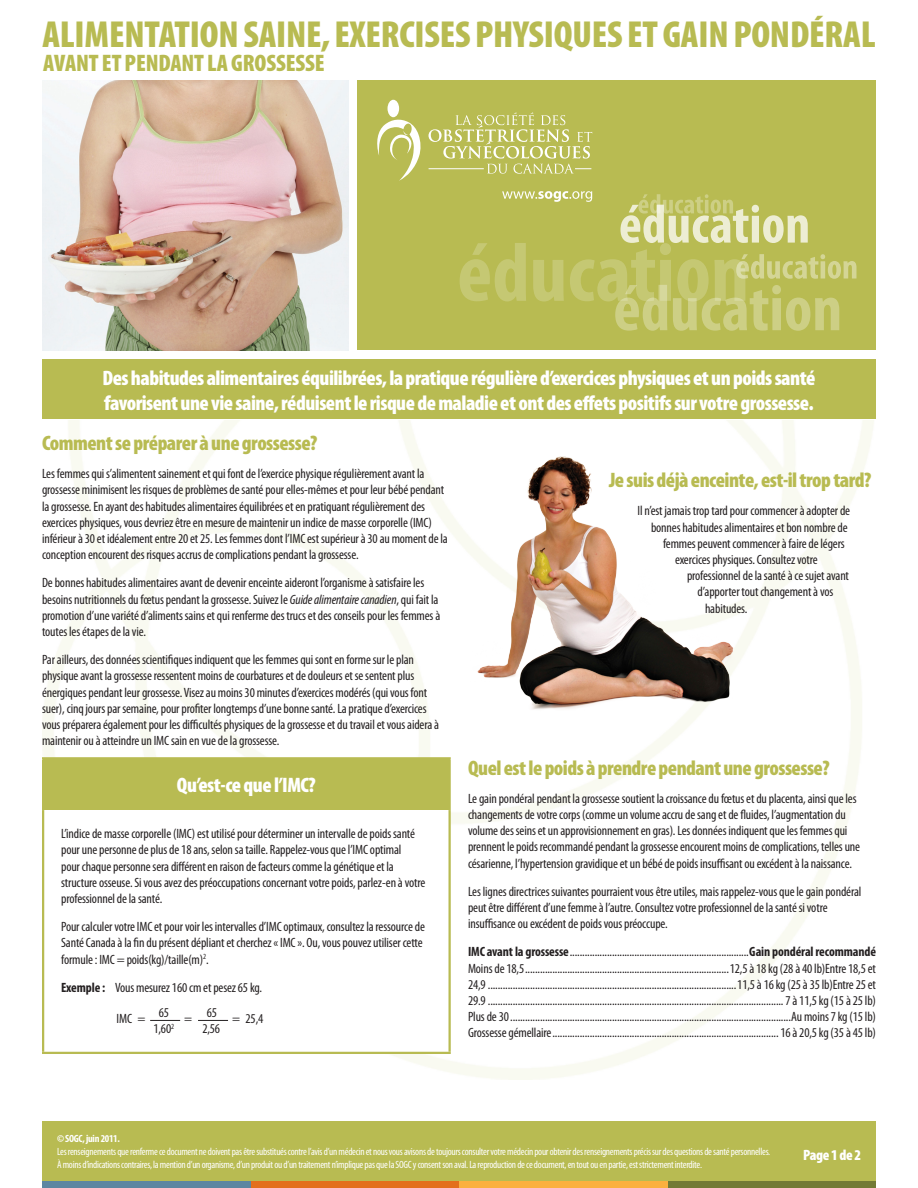
<style>
.page{position:relative;width:918px;height:1188px;background:#fff}
.page>*{position:absolute;margin:0;border:0;box-sizing:border-box;transform-origin:0 0}
.Template__Title{font:900 condensed 37.8px "Myriad Pro";letter-spacing:-.005em;color:#b8bb52}
.Template__Subtitle{font:900 condensed 24px "Myriad Pro";letter-spacing:-.005em;color:#b8bb52}
.Template__Headline{font:900 condensed 21px/25.2px "Myriad Pro";letter-spacing:-.025em;color:#fff}
.Template__Body_Headi{font:900 condensed 21px "Myriad Pro";letter-spacing:-.025em;color:#b8bb52}
.Template__Page_Numbe{font:900 condensed 15px "Myriad Pro";letter-spacing:-.025em;color:#fff}
.t1{font:condensed 13.5px/16.2px "Myriad Pro";letter-spacing:-.01em;color:#231f20}
.t2{font:condensed 10.5px/12.6px "Myriad Pro";letter-spacing:-.025em;color:#fff}
.t3{font:700 condensed 10.5px "Myriad Pro";letter-spacing:-.025em;color:#fff}
.s1{font-style:italic}
.s2{font-weight:700}
</style>
<div class="page">
<div style="left:42px;top:1121px;width:834px;height:60px;background:#b8bb52"></div>
<div style="left:668px;top:1181px;width:208px;height:7px;background:#727a35"></div>
<div style="left:459px;top:1181px;width:209px;height:7px;background:#fbb03f"></div>
<div style="left:250px;top:1181px;width:209px;height:7px;background:#e36f1d"></div>
<div style="left:42px;top:1181px;width:208px;height:7px;background:#5d86a1"></div>
<img style="left:42px;top:80px;width:307px;height:270px">
<div style="left:358px;top:80px;width:518px;height:270px;background:#b8bb52"></div>
<div style="left:388px;top:100px;width:11px;height:17px;background:#fff;border-radius:50%"></div>
<svg style="left:377px;top:119px;width:44px;height:62px"></svg>
<svg style="left:429px;top:112px;width:163px;height:62px"></svg>
<svg style="left:460px;top:191px;width:397px;height:140px"></svg>
<div style="left:42px;top:359px;width:834px;height:60px;background:#b8bb52"></div>
<img style="left:468px;top:434px;width:284px;height:303px">
<div style="left:43px;top:758px;width:407px;height:52px;background:#b8bb52"></div>
<hr style="left:42px;top:757px;width:409px;height:2px;background:#b8bb52">
<hr style="left:42px;top:759px;width:2px;height:51px;background:#b8bb52">
<hr style="left:448px;top:759px;width:3px;height:51px;background:#b8bb52">
<hr style="left:42px;top:810px;width:2px;height:242px;background:#b8bb52">
<hr style="left:448px;top:810px;width:3px;height:242px;background:#b8bb52">
<hr style="left:42px;top:1052px;width:409px;height:2px;background:#b8bb52">
<hr style="left:150px;top:1020px;width:30px;height:1px;background:#231f20">
<hr style="left:198px;top:1020px;width:30px;height:1px;background:#231f20">
<p class="Template__Title" style="left:42px;top:10px;width:835px">ALIMENTATION SAINE, EXERCISES PHYSIQUES ET GAIN PONDÉRAL</p>
<p class="Template__Subtitle" style="left:43px;top:48px;width:283px">AVANT ET PENDANT LA GROSSESSE</p>
<p class="Template__Headline" style="left:103px;top:364px;width:714px">Des habitudes alimentaires équilibrées, la pratique régulière d’exercices physiques et un poids santé favorisent une vie saine, réduisent le risque de maladie et ont des effets positifs sur votre grossesse.</p>
<p class="Template__Body_Headi" style="left:42px;top:430px;width:277px">Comment se préparer à une grossesse?</p>
<p class="t1" style="left:42px;top:465px;width:407px">Les femmes qui s’alimentent sainement et qui font de l’exercice physique régulièrement avant la grossesse minimisent les risques de problèmes de santé pour elles-mêmes et pour leur bébé pendant la grossesse. En ayant des habitudes alimentaires équilibrées et en pratiquant régulièrement des exercices physiques, vous devriez être en mesure de maintenir un indice de masse corporelle (IMC) inférieur à 30 et idéalement entre 20 et 25. Les femmes dont l’IMC est supérieur à 30 au moment de la conception encourent des risques accrus de complications pendant la grossesse.</p>
<p class="t1" style="left:42px;top:575px;width:400px">De bonnes habitudes alimentaires avant de devenir enceinte aideront l’organisme à satisfaire les besoins nutritionnels du fœtus pendant la grossesse. Suivez le <span class="s1">Guide alimentaire canadien</span>, qui fait la promotion d’une variété d’aliments sains et qui renferme des trucs et des conseils pour les femmes à toutes les étapes de la vie.</p>
<p class="t1" style="left:42px;top:651px;width:399px">Par ailleurs, des données scientifiques indiquent que les femmes qui sont en forme sur le plan physique avant la grossesse ressentent moins de courbatures et de douleurs et se sentent plus énergiques pendant leur grossesse. Visez au moins 30 minutes d’exercices modérés (qui vous font suer), cinq jours par semaine, pour profiter longtemps d’une bonne santé. La pratique d’exercices vous préparera également pour les difficultés physiques de la grossesse et du travail et vous aidera à maintenir ou à atteindre un IMC sain en vue de la grossesse.</p>
<p class="Template__Headline" style="left:177px;top:772px;width:140px">Qu’est-ce que l’IMC?</p>
<p class="t1" style="left:61px;top:825px;width:366px">L’indice de masse corporelle (IMC) est utilisé pour déterminer un intervalle de poids santé pour une personne de plus de 18 ans, selon sa taille. Rappelez-vous que l’IMC optimal<br>pour chaque personne sera différent en raison de facteurs comme la génétique et la structure osseuse. Si vous avez des préoccupations concernant votre poids, parlez-en à votre professionnel de la santé.</p>
<p class="t1" style="left:61px;top:918px;width:365px">Pour calculer votre IMC et pour voir les intervalles d’IMC optimaux, consultez la ressource de<br>Santé Canada à la fin du présent dépliant et cherchez « IMC ». Ou, vous pouvez utiliser cette formule : IMC = poids(kg)/taille(m)<sup>2</sup>.</p>
<p class="t1" style="left:61px;top:979px;width:202px"><span class="s2">Exemple :</span> Vous mesurez 160 cm et pesez 65 kg.</p>
<p class="t1" style="left:159px;top:1004px;width:12px">65</p>
<p class="t1" style="left:207px;top:1004px;width:12px">65</p>
<p class="t1" style="left:153px;top:1020px;width:22px">1,60<sup>2</sup></p>
<p class="t1" style="left:202px;top:1020px;width:19px">2,56</p>
<p class="Template__Body_Headi" style="left:609px;top:467px;width:264px">Je suis déjà enceinte, est-il trop tard?</p>
<p class="t1" style="left:638px;top:503px;width:214px">Il n’est jamais trop tard pour commencer à adopter de</p>
<p class="t1" style="left:651px;top:519px;width:198px">bonnes habitudes alimentaires et bon nombre de</p>
<p class="t1" style="left:663px;top:535px;width:183px">femmes peuvent commencer à faire de légers</p>
<p class="t1" style="left:675px;top:551px;width:144px">exercices physiques. Consultez votre</p>
<p class="t1" style="left:687px;top:567px;width:164px">professionnel de la santé à ce sujet avant</p>
<p class="t1" style="left:698px;top:584px;width:137px">d’apporter tout changement à vos</p>
<p class="t1" style="left:705px;top:600px;width:44px">habitudes.</p>
<p class="Template__Body_Headi" style="left:468px;top:754px;width:363px">Quel est le poids à prendre pendant une grossesse?</p>
<p class="t1" style="left:468px;top:790px;width:394px">Le gain pondéral pendant la grossesse soutient la croissance du fœtus et du placenta, ainsi que les changements de votre corps (comme un volume accru de sang et de fluides, l’augmentation du volume des seins et un approvisionnement en gras). Les données indiquent que les femmes qui prennent le poids recommandé pendant la grossesse encourent moins de complications, telles une césarienne, l’hypertension gravidique et un bébé de poids insuffisant ou excédent à la naissance.</p>
<p class="t1" style="left:468px;top:883px;width:395px">Les lignes directrices suivantes pourraient vous être utiles, mais rappelez-vous que le gain pondéral peut être différent d’une femme à l’autre. Consultez votre professionnel de la santé si votre insuffisance ou excédent de poids vous préoccupe.</p>
<p class="t1" style="left:468px;top:944px;width:410px"><span class="s2">IMC avant la grossesse</span>........................................................................<span class="s2">Gain pondéral recommandé</span></p>
<p class="t1" style="left:468px;top:960px;width:410px;text-align:justify">Moins de 18,5..................................................................................12,5 à 18 kg (28 à 40 lb)Entre 18,5 et 24,9 ....................................................................................................11,5 à 16 kg (25 à 35 lb)Entre 25 et 29.9 .......................................................................................................................7 à 11,5 kg (15 à 25 lb)</p>
<p class="t1" style="left:468px;top:1008px;width:410px">Plus de 30.................................................................................................................Au moins 7 kg (15 lb)</p>
<p class="t1" style="left:468px;top:1025px;width:410px">Grossesse gémellaire...........................................................................................16 à 20,5 kg (35 à 45 lb)</p>
<p class="t1" style="left:117px;top:1011px;width:30px">IMC =</p>
<p class="t1" style="left:184px;top:1011px;width:10px">=</p>
<p class="t1" style="left:232px;top:1011px;width:33px">= 25,4</p>
<p class="t3" style="left:57px;top:1132px;width:64px">© SOGC, juin 2011.</p>
<p class="t2" style="left:57px;top:1145px;width:715px">Les renseignements que renferme ce document ne doivent pas être substitués contre l’avis d’un médecin et nous vous avisons de toujours consulter votre médecin pour obtenir des renseignements précis sur des questions de santé personnelles.<br>À moins d’indications contraires, la mention d’un organisme, d’un produit ou d’un traitement n’implique pas que la SOGC y consent son aval. La reproduction de ce document, en tout ou en partie, est strictement interdite.</p>
<p class="Template__Page_Numbe" style="left:803px;top:1145px;width:59px">Page 1 de 2</p>
</div>
